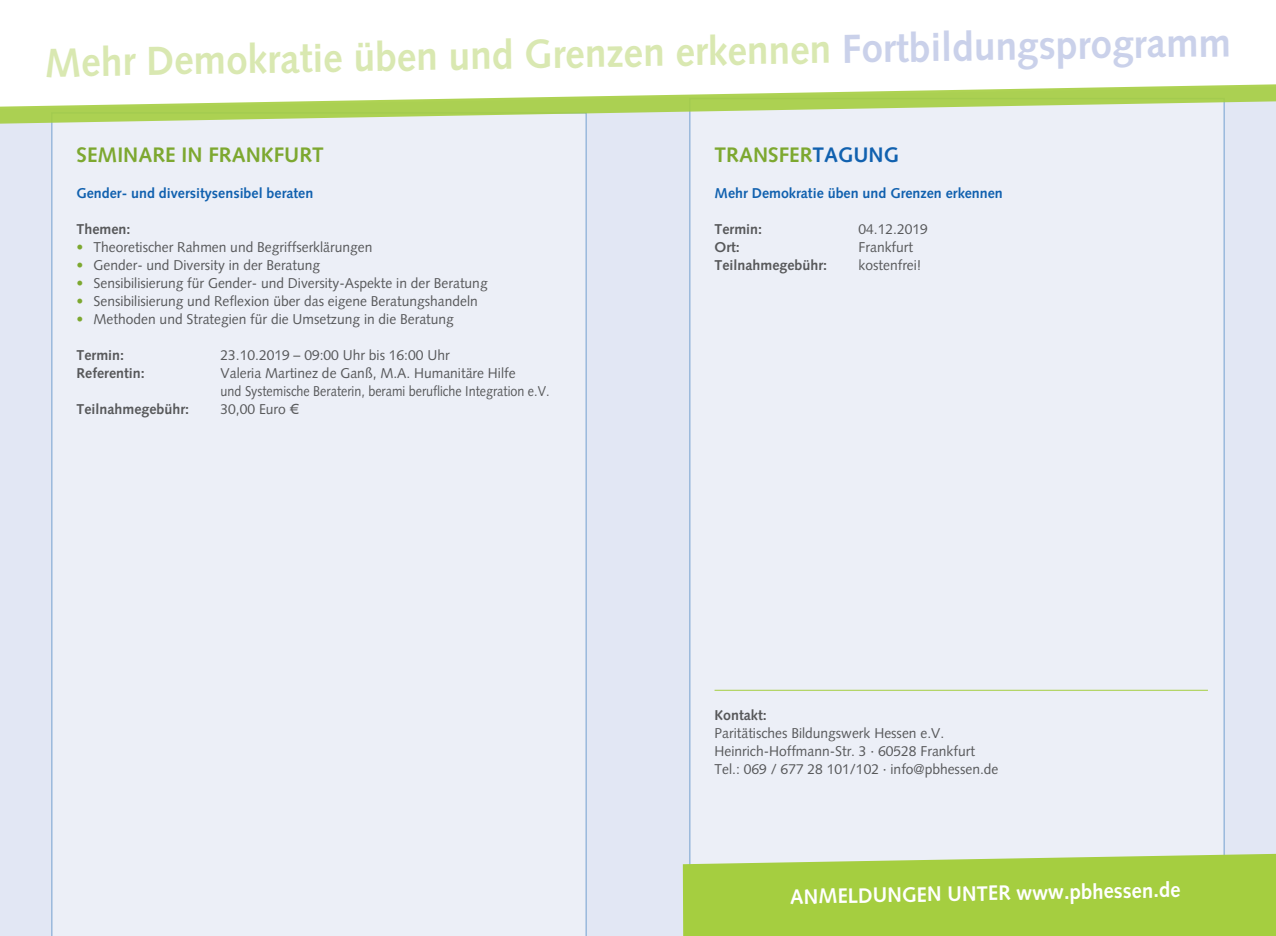
<style>
.page{position:relative;width:1276px;height:936px;background:#fff}
.page>*{position:absolute;margin:0;border:0;box-sizing:border-box;transform-origin:0 0}
.t1{font:700 40.5px "Syntax";color:#d9e8b1;scale:.96 1}
.t2{font:700 21px "Syntax";color:#7da830}
.t3{font:700 21px "Syntax";color:#fff}
.t4{font:14.25px/18px "Syntax";color:#57585a}
.t5{font:700 14.25px "Syntax";color:#57585a}
.t6{font:700 14.25px "Syntax";color:#1161af}
.s1{color:#cad1ea}
.s2{color:#7da830}
.s3{color:#1161af}
</style>
<div class="page">
<div style="left:0;top:124px;width:1276px;height:811px;background:#e2e7f4"></div>
<div style="left:51px;top:124px;width:536px;height:811px;background:#eceff7"></div>
<div style="left:689px;top:124px;width:536px;height:729px;background:#eceff7"></div>
<svg style="left:0;top:84px;width:1276px;height:40px"></svg>
<svg style="left:683px;top:853px;width:593px;height:82px;background:#aad04d"></svg>
<hr style="left:714px;top:689px;width:494px;height:1px;background:#a5ce40">
<h1 class="t1" style="left:44px;top:39px;width:1237px;rotate:-1deg">Mehr Demokratie üben und Grenzen erkennen <span class="s1">Fortbildungsprogramm</span></h1>
<h2 class="t2" style="left:77px;top:143px;width:249px">SEMINARE IN FRANKFURT</h2>
<p class="t6" style="left:77px;top:185px;width:238px">Gender- und diversitysensibel beraten</p>
<p class="t5" style="left:77px;top:221px;width:55px">Themen:</p>
<p class="t4" style="left:77px;top:238px;width:297px"><span class="s2">•</span> Theoretischer Rahmen und Begriffserklärungen</p>
<p class="t4" style="left:77px;top:256px;width:245px"><span class="s2">•</span> Gender- und Diversity in der Beratung</p>
<p class="t4" style="left:77px;top:274px;width:413px"><span class="s2">•</span> Sensibilisierung für Gender- und Diversity-Aspekte in der Beratung</p>
<p class="t4" style="left:77px;top:292px;width:403px"><span class="s2">•</span> Sensibilisierung und Reflexion über das eigene Beratungshandeln</p>
<p class="t4" style="left:77px;top:310px;width:379px"><span class="s2">•</span> Methoden und Strategien für die Umsetzung in die Beratung</p>
<p class="t5" style="left:77px;top:347px;width:49px">Termin:</p>
<p class="t4" style="left:221px;top:346px;width:230px">23.10.2019 – 09:00 Uhr bis 16:00 Uhr</p>
<p class="t5" style="left:77px;top:365px;width:70px">Referentin:</p>
<p class="t4" style="left:221px;top:364px;width:330px">Valeria Martinez de Ganß, M.A. Humanitäre Hilfe<br>und Systemische Beraterin, berami berufliche Integration e.V.</p>
<p class="t5" style="left:77px;top:401px;width:114px">Teilnahmegebühr:</p>
<p class="t4" style="left:221px;top:400px;width:74px">30,00 Euro €</p>
<h2 class="t2" style="left:714px;top:143px;width:186px">TRANSFER<span class="s3">TAGUNG</span></h2>
<p class="t6" style="left:714px;top:185px;width:290px">Mehr Demokratie üben und Grenzen erkennen</p>
<p class="t5" style="left:714px;top:221px;width:49px">Termin:</p>
<p class="t4" style="left:858px;top:220px;width:71px">04.12.2019</p>
<p class="t5" style="left:714px;top:239px;width:27px">Ort:</p>
<p class="t4" style="left:858px;top:238px;width:56px">Frankfurt</p>
<p class="t5" style="left:714px;top:257px;width:114px">Teilnahmegebühr:</p>
<p class="t4" style="left:858px;top:256px;width:64px">kostenfrei!</p>
<p class="t5" style="left:714px;top:707px;width:54px">Kontakt:</p>
<p class="t4" style="left:714px;top:724px;width:285px">Paritätisches Bildungswerk Hessen e.V.<br>Heinrich-Hoffmann-Str. 3 · 60528 Frankfurt<br>Tel.: 069 / 677 28 101/102 · info@pbhessen.de</p>
<h2 class="t3" style="left:790px;top:884px;width:392px;rotate:-1deg">ANMELDUNGEN UNTER www.pbhessen.de</h2>
</div>
